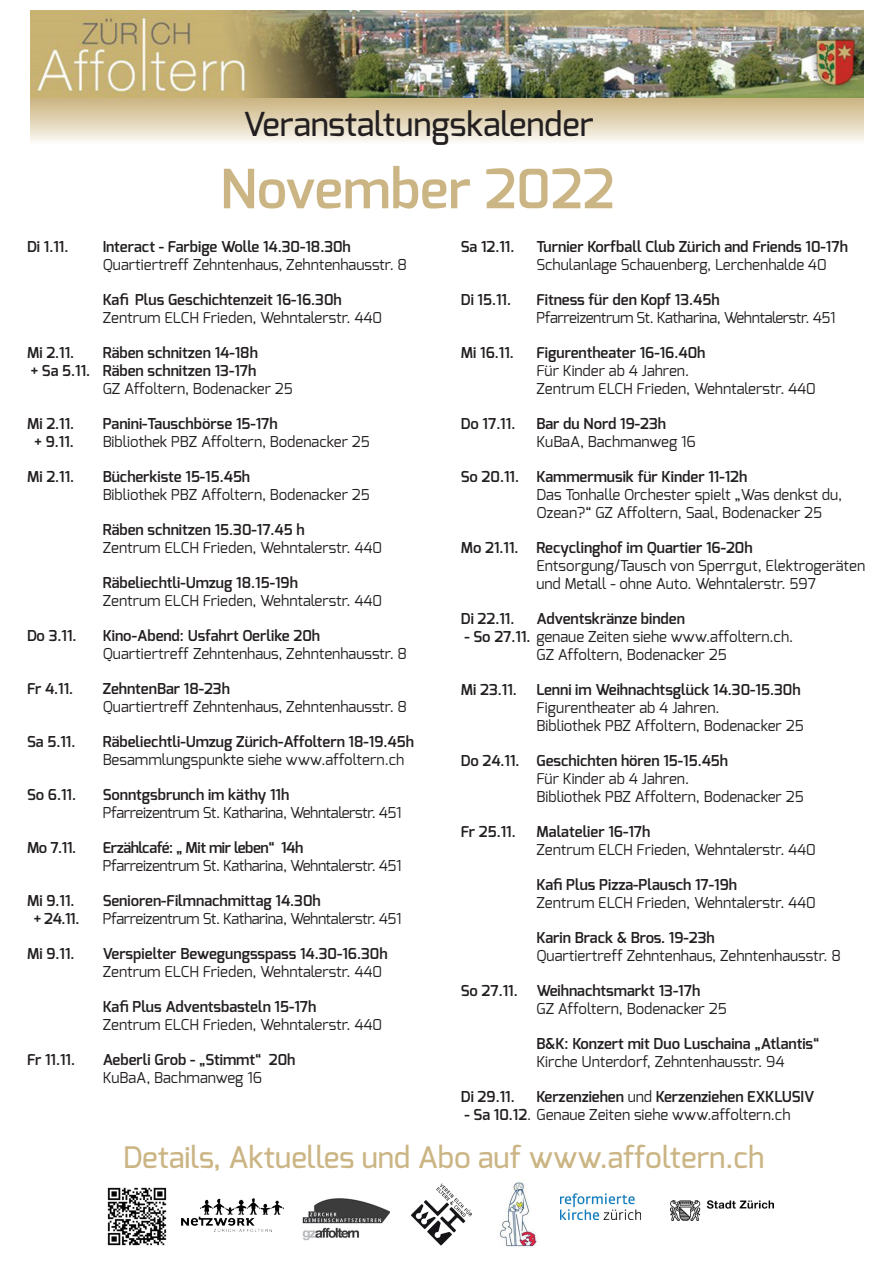
<style>
.page{position:relative;width:893px;height:1263px;background:#fff}
.page>*{position:absolute;margin:0;border:0;box-sizing:border-box;transform-origin:0 0}
.t1{font:600 54px "Exo";color:#cbb584}
.t2{font:500 33px "Exo";color:#231f20}
.t3{font:500 29.7px "Exo";color:#cbb584}
.t4{font:15px/18px "Exo";color:#231f20}
.t5{font:600 15px/18px "Exo";color:#231f20;text-align:right}
.t6{font:15px "Exo";letter-spacing:-.025em;color:#231f20}
.t7{font:600 15px "Exo";letter-spacing:-.025em;color:#231f20}
.s1{font-weight:600}
.s2{font-weight:400}
</style>
<div class="page">
<div style="left:30px;top:95px;width:834px;height:61px;background:linear-gradient(to bottom,#bda973,#fff)"></div>
<img style="left:30px;top:10px;width:834px;height:87px">
<img style="left:107px;top:1187px;width:60px;height:59px">
<img style="left:182px;top:1198px;width:101px;height:34px">
<img style="left:302px;top:1198px;width:87px;height:43px">
<img style="left:411px;top:1183px;width:61px;height:63px">
<img style="left:499px;top:1182px;width:38px;height:65px">
<img style="left:561px;top:1194px;width:79px;height:26px">
<img style="left:671px;top:1200px;width:102px;height:20px">
<h2 class="t2" style="left:243px;top:103px;width:352px">Veranstaltungskalender</h2>
<h1 class="t1" style="left:220px;top:154px;width:396px">November 2022</h1>
<p class="t5" style="left:461px;top:238px;width:55px">Sa 12.11.</p>
<p class="t5" style="left:536px;top:238px;width:313px">Turnier Korfball Club Zürich and Friends 10-17h</p>
<p class="t4" style="left:536px;top:256px;width:292px">Schulanlage Schauenberg, Lerchenhalde 40</p>
<p class="t5" style="left:461px;top:291px;width:52px">Di 15.11.</p>
<p class="t5" style="left:536px;top:291px;width:185px">Fitness für den Kopf 13.45h</p>
<p class="t6" style="left:536px;top:308px;width:301px">Pfarreizentrum St. Katharina, Wehntalerstr. 451</p>
<p class="t5" style="left:461px;top:344px;width:55px">Mi 16.11.</p>
<p class="t5" style="left:536px;top:344px;width:170px">Figurentheater 16-16.40h</p>
<p class="t4" style="left:536px;top:362px;width:281px">Für Kinder ab 4 Jahren.<br>Zentrum ELCH Frieden, Wehntalerstr. 440</p>
<p class="t5" style="left:461px;top:415px;width:56px">Do 17.11.</p>
<p class="t5" style="left:536px;top:415px;width:131px">Bar du Nord 19-23h</p>
<p class="t4" style="left:536px;top:433px;width:161px">KuBaA, Bachmanweg 16</p>
<p class="t5" style="left:461px;top:468px;width:288px">So 20.11. Kammermusik für Kinder 11-12h</p>
<p class="t4" style="left:536px;top:486px;width:307px">Das Tonhalle Orchester spielt „Was denkst du,<br>Ozean?“ GZ Affoltern, Saal, Bodenacker 25</p>
<p class="t5" style="left:461px;top:539px;width:293px">Mo 21.11. Recyclinghof im Quartier 16-20h</p>
<p class="t4" style="left:536px;top:557px;width:330px">Entsorgung/Tausch von Sperrgut, Elektrogeräten und Metall - ohne Auto. Wehntalerstr. 597</p>
<p class="t5" style="left:461px;top:610px;width:55px">Di 22.11.</p>
<p class="t5" style="left:536px;top:610px;width:150px">Adventskränze binden</p>
<p class="t4" style="left:464px;top:628px;width:330px;text-align:center"><span class="s1">- So 27.11.</span> genaue Zeiten siehe www.affoltern.ch.<br>GZ Affoltern, Bodenacker 25</p>
<p class="t5" style="left:461px;top:681px;width:58px">Mi 23.11.</p>
<p class="t5" style="left:536px;top:681px;width:266px">Lenni im Weihnachtsglück 14.30-15.30h</p>
<p class="t4" style="left:536px;top:699px;width:269px">Figurentheater ab 4 Jahren.<br>Bibliothek PBZ Affoltern, Bodenacker 25</p>
<p class="t5" style="left:461px;top:752px;width:269px">Do 24.11. Geschichten hören 15-15.45h</p>
<p class="t4" style="left:536px;top:770px;width:269px">Für Kinder ab 4 Jahren.<br>Bibliothek PBZ Affoltern, Bodenacker 25</p>
<p class="t5" style="left:461px;top:823px;width:56px">Fr 25.11.</p>
<p class="t5" style="left:536px;top:823px;width:115px">Malatelier 16-17h</p>
<p class="t4" style="left:536px;top:841px;width:281px">Zentrum ELCH Frieden, Wehntalerstr. 440</p>
<p class="t5" style="left:536px;top:876px;width:202px">Kafi Plus Pizza-Plausch 17-19h</p>
<p class="t4" style="left:536px;top:894px;width:281px">Zentrum ELCH Frieden, Wehntalerstr. 440</p>
<p class="t5" style="left:536px;top:929px;width:180px">Karin Brack &amp; Bros. 19-23h</p>
<p class="t4" style="left:536px;top:947px;width:306px">Quartiertreff Zehntenhaus, Zehntenhausstr. 8</p>
<p class="t5" style="left:461px;top:982px;width:241px">So 27.11. Weihnachtsmarkt 13-17h</p>
<p class="t4" style="left:536px;top:1000px;width:192px">GZ Affoltern, Bodenacker 25</p>
<p class="t5" style="left:536px;top:1035px;width:285px">B&amp;K: Konzert mit Duo Luschaina „Atlantis“</p>
<p class="t4" style="left:536px;top:1053px;width:250px">Kirche Unterdorf, Zehntenhausstr. 94</p>
<p class="t5" style="left:461px;top:1088px;width:55px">Di 29.11.</p>
<p class="t5" style="left:536px;top:1088px;width:279px">Kerzenziehen <span class="s2">und</span> Kerzenziehen EXKLUSIV</p>
<p class="t4" style="left:464px;top:1106px;width:328px"><span class="s1">- Sa 10.12</span>. Genaue Zeiten siehe www.affoltern.ch</p>
<h3 class="t3" style="left:123px;top:1138px;width:643px">Details, Aktuelles und Abo auf www.affoltern.ch</h3>
<p class="t5" style="left:27px;top:238px;width:43px">Di 1.11.</p>
<p class="t5" style="left:103px;top:238px;width:250px">Interact - Farbige Wolle 14.30-18.30h</p>
<p class="t4" style="left:103px;top:256px;width:306px">Quartiertreff Zehntenhaus, Zehntenhausstr. 8</p>
<p class="t5" style="left:103px;top:291px;width:241px">Kafi Plus Geschichtenzeit 16-16.30h</p>
<p class="t4" style="left:103px;top:309px;width:281px">Zentrum ELCH Frieden, Wehntalerstr. 440</p>
<p class="t5" style="left:27px;top:344px;width:49px">Mi 2.11.</p>
<p class="t5" style="left:31px;top:344px;width:229px">Räben schnitzen 14-18h<br>+ Sa 5.11. Räben schnitzen 13-17h</p>
<p class="t4" style="left:103px;top:380px;width:192px">GZ Affoltern, Bodenacker 25</p>
<p class="t5" style="left:27px;top:415px;width:49px">Mi 2.11.</p>
<p class="t5" style="left:103px;top:415px;width:177px">Panini-Tauschbörse 15-17h</p>
<p class="t5" style="left:35px;top:433px;width:41px">+ 9.11.</p>
<p class="t4" style="left:103px;top:433px;width:269px">Bibliothek PBZ Affoltern, Bodenacker 25</p>
<p class="t5" style="left:27px;top:468px;width:49px">Mi 2.11.</p>
<p class="t5" style="left:103px;top:468px;width:149px">Bücherkiste 15-15.45h</p>
<p class="t4" style="left:103px;top:486px;width:269px">Bibliothek PBZ Affoltern, Bodenacker 25</p>
<p class="t5" style="left:103px;top:521px;width:204px">Räben schnitzen 15.30-17.45 h</p>
<p class="t4" style="left:103px;top:539px;width:281px">Zentrum ELCH Frieden, Wehntalerstr. 440</p>
<p class="t5" style="left:103px;top:574px;width:197px">Räbeliechtli-Umzug 18.15-19h</p>
<p class="t4" style="left:103px;top:592px;width:281px">Zentrum ELCH Frieden, Wehntalerstr. 440</p>
<p class="t5" style="left:27px;top:627px;width:51px">Do 3.11.</p>
<p class="t5" style="left:103px;top:627px;width:219px">Kino-Abend: Usfahrt Oerlike 20h</p>
<p class="t4" style="left:103px;top:645px;width:306px">Quartiertreff Zehntenhaus, Zehntenhausstr. 8</p>
<p class="t5" style="left:27px;top:680px;width:48px">Fr 4.11.</p>
<p class="t5" style="left:103px;top:680px;width:129px">ZehntenBar 18-23h</p>
<p class="t4" style="left:103px;top:698px;width:306px">Quartiertreff Zehntenhaus, Zehntenhausstr. 8</p>
<p class="t5" style="left:27px;top:733px;width:50px">Sa 5.11.</p>
<p class="t5" style="left:103px;top:733px;width:313px">Räbeliechtli-Umzug Zürich-Affoltern 18-19.45h</p>
<p class="t4" style="left:103px;top:751px;width:303px">Besammlungspunkte siehe www.affoltern.ch</p>
<p class="t5" style="left:27px;top:786px;width:51px">So 6.11.</p>
<p class="t5" style="left:103px;top:786px;width:188px">Sonntgsbrunch im käthy 11h</p>
<p class="t6" style="left:103px;top:803px;width:301px">Pfarreizentrum St. Katharina, Wehntalerstr. 451</p>
<p class="t5" style="left:27px;top:839px;width:51px">Mo 7.11.</p>
<p class="t7" style="left:103px;top:838px;width:202px">Erzählcafé: „ Mit mir leben“ 14h</p>
<p class="t6" style="left:103px;top:856px;width:301px">Pfarreizentrum St. Katharina, Wehntalerstr. 451</p>
<p class="t5" style="left:27px;top:892px;width:49px">Mi 9.11.</p>
<p class="t5" style="left:103px;top:892px;width:220px">Senioren-Filmnachmittag 14.30h</p>
<p class="t5" style="left:34px;top:910px;width:47px">+ 24.11.</p>
<p class="t6" style="left:103px;top:909px;width:301px">Pfarreizentrum St. Katharina, Wehntalerstr. 451</p>
<p class="t5" style="left:27px;top:945px;width:49px">Mi 9.11.</p>
<p class="t5" style="left:103px;top:945px;width:286px">Verspielter Bewegungsspass 14.30-16.30h</p>
<p class="t4" style="left:103px;top:963px;width:281px">Zentrum ELCH Frieden, Wehntalerstr. 440</p>
<p class="t5" style="left:103px;top:998px;width:215px">Kafi Plus Adventsbasteln 15-17h</p>
<p class="t4" style="left:103px;top:1016px;width:281px">Zentrum ELCH Frieden, Wehntalerstr. 440</p>
<p class="t5" style="left:27px;top:1051px;width:50px">Fr 11.11.</p>
<p class="t5" style="left:103px;top:1051px;width:194px">Aeberli Grob - „Stimmt“ 20h</p>
<p class="t4" style="left:103px;top:1069px;width:161px">KuBaA, Bachmanweg 16</p>
</div>
